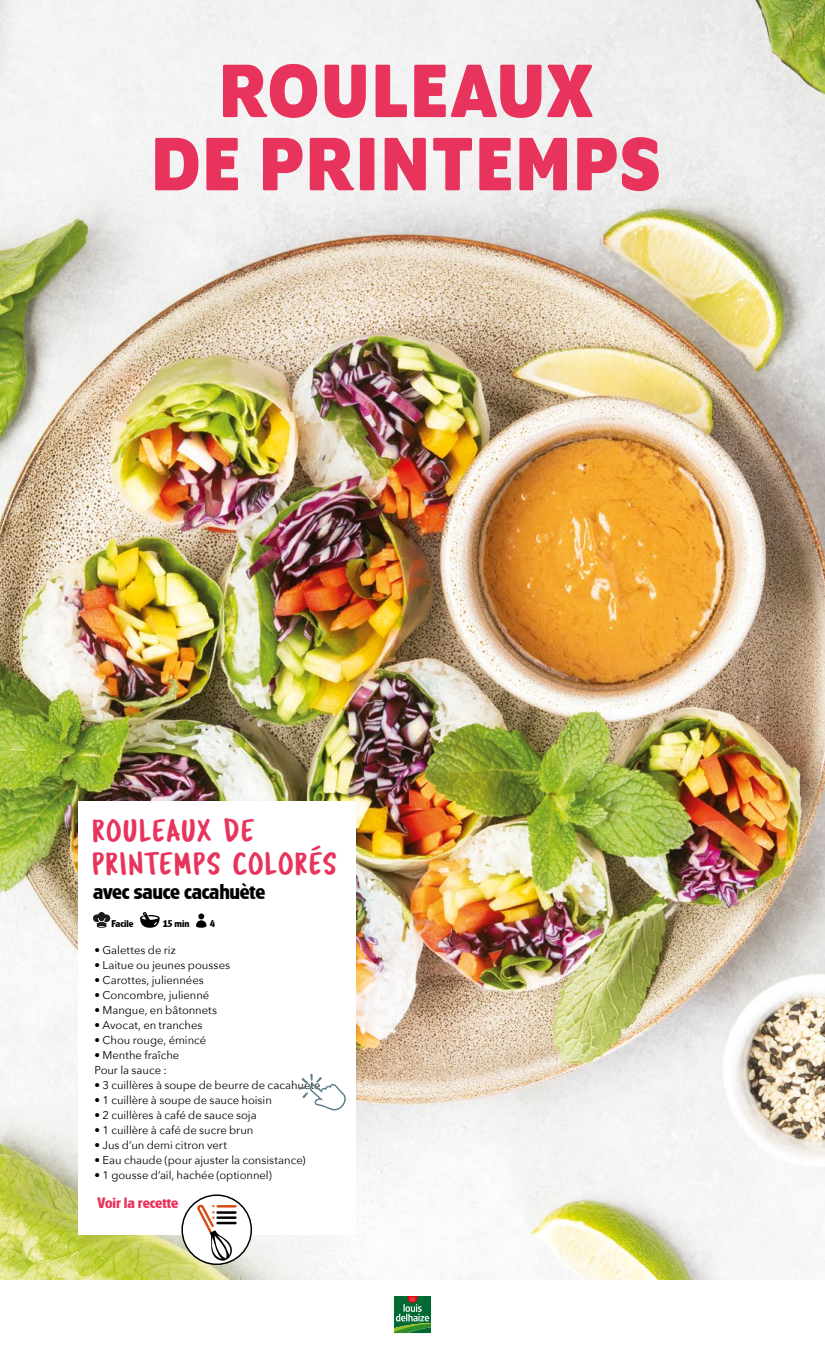
<style>
.page{position:relative;width:825px;height:1350px;background:#fff}
.page>*{position:absolute;margin:0;border:0;box-sizing:border-box;transform-origin:0 0}
.t1{font:700 81.75px/73.2px "Program OT";letter-spacing:.025em;color:#e8345c;text-align:center}
.t2{font:32.4px/32.4px "Tragic Marker";letter-spacing:.035em;color:#e8345c}
.t3{font:700 22.5px "Glasgow RR";letter-spacing:-.015em;color:#000;scale:.95 1}
.t4{font:700 15.6px "Glasgow RR";letter-spacing:-.005em;color:#e8345c}
.t5{font:11.25px/15px "Avenir Next";letter-spacing:-.005em;color:#000}
.t6{font:700 10.2px "Glasgow RR";color:#000}
</style>
<div class="page">
<img style="left:0;top:0;width:825px;height:1280px">
<svg style="left:394px;top:1296px;width:37px;height:37px"></svg>
<div style="left:78px;top:801px;width:278px;height:434px;background:#fff"></div>
<svg style="left:93px;top:912px;width:17px;height:16px"></svg>
<svg style="left:140px;top:912px;width:20px;height:16px"></svg>
<svg style="left:196px;top:913px;width:11px;height:15px"></svg>
<div style="left:182px;top:1195px;width:69px;height:69px;background:#fff;border-radius:50%"></div>
<div style="left:181px;top:1194px;width:71px;height:71px;border:1px solid #000;border-radius:50%"></div>
<svg style="left:197px;top:1205px;width:38px;height:56px"></svg>
<svg style="left:298px;top:1074px;width:48px;height:37px"></svg>
<h1 class="t1" style="left:151px;top:53px;width:511px">ROULEAUX<br>DE PRINTEMPS</h1>
<h2 class="t2" style="left:93px;top:814px;width:246px">ROULEAUX DE<br>PRINTEMPS COLORÉS</h2>
<h3 class="t3" style="left:93px;top:878px;width:183px">avec sauce cacahuète</h3>
<p class="t6" style="left:112px;top:918px;width:24px">Facile</p>
<p class="t6" style="left:163px;top:918px;width:28px">15 min</p>
<p class="t6" style="left:210px;top:918px;width:7px">4</p>
<p class="t5" style="left:95px;top:942px;width:83px">• Galettes de riz</p>
<p class="t5" style="left:95px;top:957px;width:137px">• Laitue ou jeunes pousses</p>
<p class="t5" style="left:95px;top:972px;width:111px">• Carottes, juliennées</p>
<p class="t5" style="left:95px;top:987px;width:116px">• Concombre, julienné</p>
<p class="t5" style="left:95px;top:1002px;width:124px">• Mangue, en bâtonnets</p>
<p class="t5" style="left:95px;top:1017px;width:110px">• Avocat, en tranches</p>
<p class="t5" style="left:95px;top:1032px;width:113px">• Chou rouge, émincé</p>
<p class="t5" style="left:95px;top:1047px;width:86px">• Menthe fraîche<br>Pour la sauce :</p>
<p class="t5" style="left:95px;top:1077px;width:228px">• 3 cuillères à soupe de beurre de cacahuète</p>
<p class="t5" style="left:95px;top:1092px;width:179px">• 1 cuillère à soupe de sauce hoisin</p>
<p class="t5" style="left:95px;top:1107px;width:164px">• 2 cuillères à café de sauce soja</p>
<p class="t5" style="left:95px;top:1122px;width:160px">• 1 cuillère à café de sucre brun</p>
<p class="t5" style="left:95px;top:1137px;width:134px">• Jus d’un demi citron vert</p>
<p class="t5" style="left:95px;top:1152px;width:213px">• Eau chaude (pour ajuster la consistance)</p>
<p class="t5" style="left:95px;top:1167px;width:179px">• 1 gousse d’ail, hachée (optionnel)</p>
<h3 class="t4" style="left:98px;top:1194px;width:82px">Voir la recette</h3>
</div>
